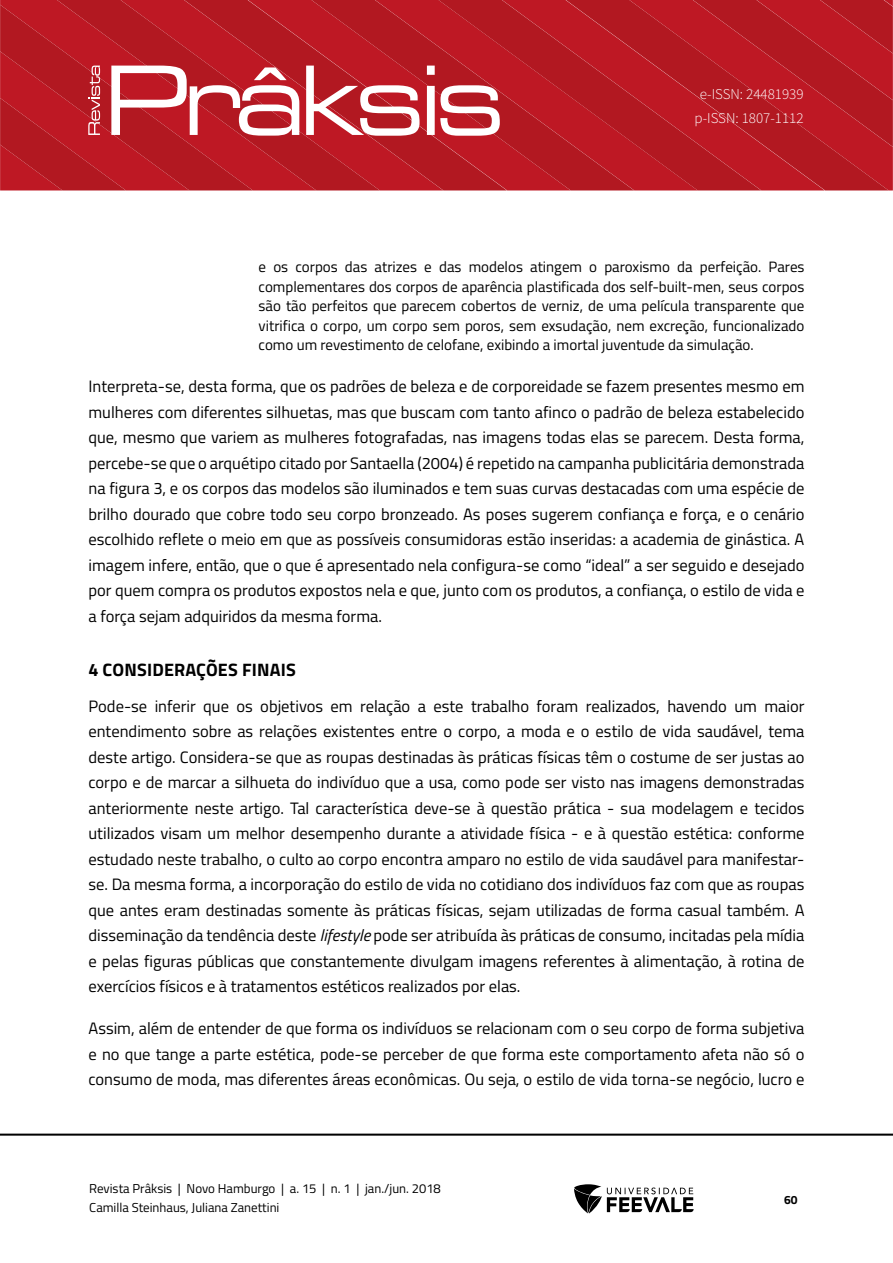
<style>
.page{position:relative;width:893px;height:1263px;background:#fff}
.page>*{position:absolute;margin:0;border:0;box-sizing:border-box;transform-origin:0 0}
.t1{font:700 18px "Titillium Web";letter-spacing:.01em;color:#000}
.t2{font:16.5px/25.5px "Titillium Web";color:#000;text-align:justify}
.t3{font:15px/19.5px "Titillium Web";color:#000;text-align:justify}
.t4{font:300 15px/24px "Source Sans Pro";color:#fff;text-align:center}
.t5{font:12.9px/19.4px "Titillium Web";color:#000}
.t6{font:700 12px "Titillium Web";color:#000}
.s1{font-style:italic}
</style>
<div class="page">
<svg style="left:0;top:5px;width:56px;height:46px;background:#b71923"></svg>
<svg style="left:56px;top:0;width:128px;height:51px;background:#b81823"></svg>
<svg style="left:184px;top:0;width:127px;height:51px;background:#b81923"></svg>
<svg style="left:311px;top:0;width:127px;height:51px;background:#b81923"></svg>
<svg style="left:438px;top:0;width:127px;height:190px;background:#b81923"></svg>
<svg style="left:565px;top:0;width:324px;height:190px;background:#b81923"></svg>
<svg style="left:692px;top:0;width:201px;height:147px;background:#b81923"></svg>
<hr style="left:0;top:1133px;width:893px;height:3px;background:#000">
<svg style="left:574px;top:1184px;width:120px;height:29px"></svg>
<svg style="left:0;top:51px;width:500px;height:139px;background:#c13740"></svg>
<p class="t4" style="left:694px;top:82px;width:111px">e-ISSN: 24481939 p-ISSN: 1807-1112</p>
<p class="t3" style="left:259px;top:256px;width:547px">e os corpos das atrizes e das modelos atingem o paroxismo da perfeição. Pares complementares dos corpos de aparência plastificada dos self-built-men, seus corpos são tão perfeitos que parecem cobertos de verniz, de uma película transparente que vitrifica o corpo, um corpo sem poros, sem exsudação, nem excreção, funcionalizado como um revestimento de celofane, exibindo a imortal juventude da simulação.</p>
<p class="t2" style="left:88px;top:373px;width:718px">Interpreta-se, desta forma, que os padrões de beleza e de corporeidade se fazem presentes mesmo em mulheres com diferentes silhuetas, mas que buscam com tanto afinco o padrão de beleza estabelecido que, mesmo que variem as mulheres fotografadas, nas imagens todas elas se parecem. Desta forma, percebe-se que o arquétipo citado por Santaella (2004) é repetido na campanha publicitária demonstrada na figura 3, e os corpos das modelos são iluminados e tem suas curvas destacadas com uma espécie de brilho dourado que cobre todo seu corpo bronzeado. As poses sugerem confiança e força, e o cenário escolhido reflete o meio em que as possíveis consumidoras estão inseridas: a academia de ginástica. A imagem infere, então, que o que é apresentado nela configura-se como “ideal” a ser seguido e desejado por quem compra os produtos expostos nela e que, junto com os produtos, a confiança, o estilo de vida e a força sejam adquiridos da mesma forma.</p>
<p class="t1" style="left:88px;top:655px;width:209px">4 CONSIDERAÇÕES FINAIS</p>
<p class="t2" style="left:88px;top:692px;width:718px">Pode-se inferir que os objetivos em relação a este trabalho foram realizados, havendo um maior entendimento sobre as relações existentes entre o corpo, a moda e o estilo de vida saudável, tema deste artigo. Considera-se que as roupas destinadas às práticas físicas têm o costume de ser justas ao corpo e de marcar a silhueta do indivíduo que a usa, como pode ser visto nas imagens demonstradas anteriormente neste artigo. Tal característica deve-se à questão prática - sua modelagem e tecidos utilizados visam um melhor desempenho durante a atividade física - e à questão estética: conforme estudado neste trabalho, o culto ao corpo encontra amparo no estilo de vida saudável para manifestar&shy;se. Da mesma forma, a incorporação do estilo de vida no cotidiano dos indivíduos faz com que as roupas que antes eram destinadas somente às práticas físicas, sejam utilizadas de forma casual também. A disseminação da tendência deste <span class="s1">lifestyle</span> pode ser atribuída às práticas de consumo, incitadas pela mídia e pelas figuras públicas que constantemente divulgam imagens referentes à alimentação, à rotina de exercícios físicos e à tratamentos estéticos realizados por elas.</p>
<p class="t2" style="left:88px;top:1015px;width:717px">Assim, além de entender de que forma os indivíduos se relacionam com o seu corpo de forma subjetiva e no que tange a parte estética, pode-se perceber de que forma este comportamento afeta não só o consumo de moda, mas diferentes áreas econômicas. Ou seja, o estilo de vida torna-se negócio, lucro e</p>
<p class="t5" style="left:89px;top:1178px;width:353px">Revista Prâksis | Novo Hamburgo | a. 15 | n. 1 | jan./jun. 2018<br>Camilla Steinhaus, Juliana Zanettini</p>
<p class="t6" style="left:784px;top:1190px;width:15px">60</p>
</div>
